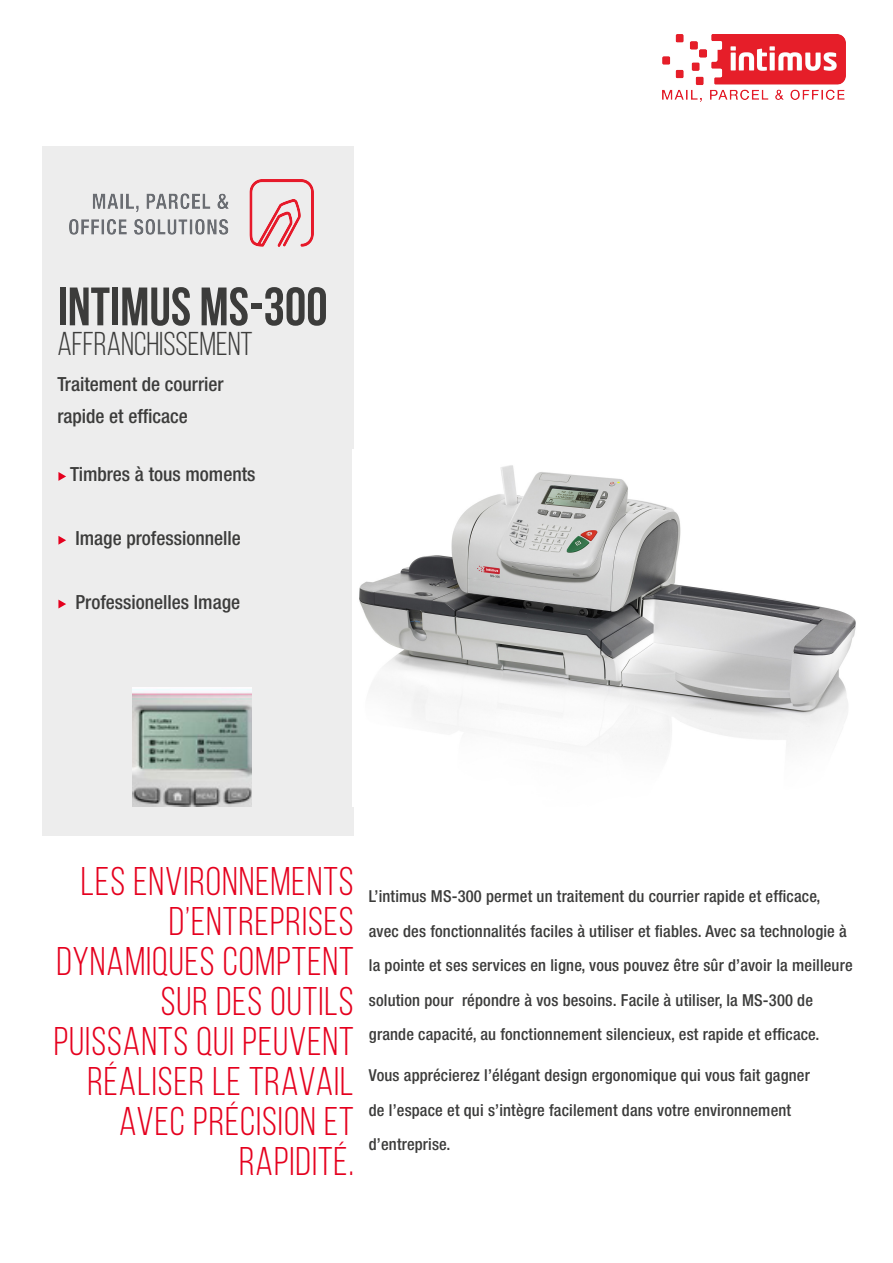
<style>
.page{position:relative;width:893px;height:1263px;background:#fff}
.page>*{position:absolute;margin:0;border:0;box-sizing:border-box;transform-origin:0 0}
.t1{font:700 54px "Bebas Neue";color:#3c3c3b}
.t2{font:40.05px/40px "Bebas Neue";letter-spacing:.025em;color:#e5001e;text-align:right}
.t3{font:33px "Bebas Neue";color:#3c3c3b}
.t4{font:500 condensed 19.5px/32px "Helvetica Neue LT Std";color:#3c3c3b}
.t5{font:500 condensed 16.5px/34.5px "Helvetica Neue LT Std";letter-spacing:.01em;color:#3c3c3b}
</style>
<div class="page">
<div style="left:43px;top:146px;width:311px;height:690px;background:#ededed"></div>
<img style="left:353px;top:449px;width:503px;height:357px">
<img style="left:133px;top:688px;width:118px;height:118px">
<svg style="left:58px;top:472px;width:8px;height:9px"></svg>
<svg style="left:58px;top:536px;width:8px;height:9px"></svg>
<svg style="left:58px;top:600px;width:8px;height:8px"></svg>
<img style="left:69px;top:180px;width:245px;height:67px">
<img style="left:663px;top:35px;width:183px;height:67px">
<h1 class="t1" style="left:57px;top:277px;width:272px">INTIMUS MS-300</h1>
<h3 class="t3" style="left:57px;top:326px;width:197px">AFFRANCHISSEMENT</h3>
<p class="t4" style="left:57px;top:368px;width:168px">Traitement de courrier rapide et efficace</p>
<p class="t4" style="left:70px;top:458px;width:187px">Timbres à tous moments</p>
<p class="t4" style="left:75px;top:521px;width:167px">Image professionnelle</p>
<p class="t4" style="left:75px;top:585px;width:166px">Professionelles Image</p>
<h2 class="t2" style="left:54px;top:861px;width:301px">LES ENVIRONNEMENTS<br>D’ENTREPRISES<br>DYNAMIQUES COMPTENT<br>SUR DES OUTILS<br>PUISSANTS QUI PEUVENT<br>RÉALISER LE TRAVAIL<br>AVEC PRÉCISION ET<br>RAPIDITÉ.</h2>
<p class="t5" style="left:369px;top:879px;width:485px">L’intimus MS-300 permet un traitement du courrier rapide et efficace, avec des fonctionnalités faciles à utiliser et fiables. Avec sa technologie à la pointe et ses services en ligne, vous pouvez être sûr d’avoir la meilleure solution pour répondre à vos besoins. Facile à utiliser, la MS-300 de grande capacité, au fonctionnement silencieux, est rapide et efficace.</p>
<p class="t5" style="left:369px;top:1058px;width:442px">Vous apprécierez l’élégant design ergonomique qui vous fait gagner de l’espace et qui s’intègre facilement dans votre environnement d’entreprise.</p>
</div>
